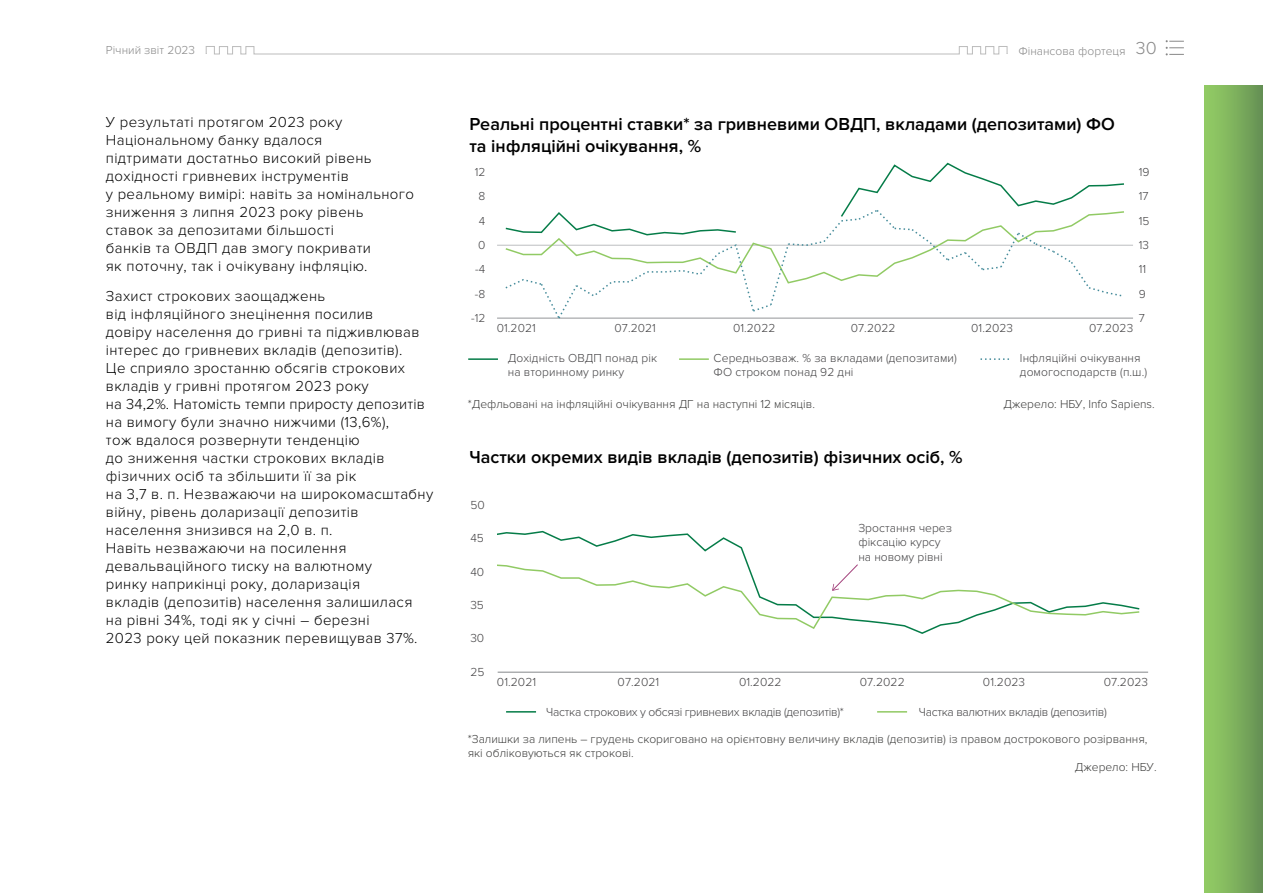
<style>
.page{position:relative;width:1263px;height:893px;background:#fff}
.page>*{position:absolute;margin:0;border:0;box-sizing:border-box;transform-origin:0 0}
.t1{font:600 18px/21.6px "Proxima Nova";color:#000}
.t2{font:300 15px/18px "Proxima Nova";letter-spacing:.025em;color:#000}
.t3{font:300 12.15px "Proxima Nova";letter-spacing:-.025em;color:#414042}
.t4{font:300 12.15px/14.5px "Proxima Nova";color:#414042}
.t5{font:300 12px "Proxima Nova";color:#3c3c3b}
.t6{font:300 12px/14.4px "Proxima Nova";letter-spacing:.005em;color:#414042}
.t7{font:300 12px "Proxima Nova";color:#878787}
.s1{font-size:18px}
</style>
<div class="page">
<svg style="left:1166px;top:40px;width:18px;height:15px"></svg>
<svg style="left:205px;top:46px;width:803px;height:9px"></svg>
<hr style="left:497px;top:318px;width:636px;height:1px;background:#939598">
<hr style="left:497px;top:245px;width:636px;height:1px;background:#bcbec0">
<svg style="left:846px;top:162px;width:278px;height:46px"></svg>
<svg style="left:504px;top:208px;width:622px;height:111px"></svg>
<hr style="left:468px;top:358px;width:30px;height:2px;background:#057c48">
<hr style="left:679px;top:358px;width:30px;height:2px;background:#91ca64">
<svg style="left:980px;top:358px;width:29px;height:2px"></svg>
<hr style="left:498px;top:672px;width:650px;height:1px;background:#939598">
<svg style="left:497px;top:534px;width:643px;height:96px"></svg>
<hr style="left:506px;top:711px;width:30px;height:2px;background:#057c48">
<hr style="left:877px;top:711px;width:30px;height:2px;background:#91ca64">
<svg style="left:832px;top:564px;width:27px;height:27px"></svg>
<div style="left:1204px;top:85px;width:59px;height:808px;background:linear-gradient(to right,#96d066,#669254)"></div>
<p class="t7" style="left:106px;top:43px;width:91px">Річний звіт 2023</p>
<p class="t7" style="left:1018px;top:44px;width:140px">Фінансова фортеця <span class="s1">30</span></p>
<p class="t2" style="left:106px;top:113px;width:310px">У результаті протягом 2023 року Національному банку вдалося<br>підтримати достатньо високий рівень дохідності гривневих інструментів<br>у реальному вимірі: навіть за номінального зниження з липня 2023 року рівень ставок за депозитами більшості<br>банків та ОВДП дав змогу покривати<br>як поточну, так і очікувану інфляцію.</p>
<p class="t2" style="left:106px;top:288px;width:329px">Захист строкових заощаджень<br>від інфляційного знецінення посилив<br>довіру населення до гривні та підживлював інтерес до гривневих вкладів (депозитів).<br>Це сприяло зростанню обсягів строкових вкладів у гривні протягом 2023 року<br>на 34,2%. Натомість темпи приросту депозитів на вимогу були значно нижчими (13,6%),<br>тож вдалося розвернути тенденцію<br>до зниження частки строкових вкладів фізичних осіб та збільшити її за рік<br>на 3,7 в. п. Незважаючи на широкомасштабну війну, рівень доларизації депозитів населення знизився на 2,0 в. п.<br>Навіть незважаючи на посилення девальваційного тиску на валютному<br>ринку наприкінці року, доларизація<br>вкладів (депозитів) населення залишилася<br>на рівні 34%, тоді як у січні – березні<br>2023 року цей показник перевищував 37%.</p>
<p class="t1" style="left:469px;top:114px;width:647px">Реальні процентні ставки* за гривневими ОВДП, вкладами (депозитами) ФО та інфляційні очікування, %</p>
<p class="t6" style="left:475px;top:165px;width:12px">12</p>
<p class="t6" style="left:1139px;top:165px;width:12px">19</p>
<p class="t6" style="left:478px;top:189px;width:8px">8</p>
<p class="t6" style="left:1139px;top:189px;width:11px">17</p>
<p class="t6" style="left:479px;top:214px;width:8px">4</p>
<p class="t6" style="left:1139px;top:214px;width:12px">15</p>
<p class="t6" style="left:478px;top:238px;width:9px">0</p>
<p class="t6" style="left:1139px;top:238px;width:12px">13</p>
<p class="t6" style="left:475px;top:262px;width:12px">-4</p>
<p class="t6" style="left:1139px;top:262px;width:9px">11</p>
<p class="t6" style="left:475px;top:287px;width:12px">-8</p>
<p class="t6" style="left:1139px;top:287px;width:9px">9</p>
<p class="t6" style="left:471px;top:311px;width:16px">-12</p>
<p class="t6" style="left:1139px;top:311px;width:8px">7</p>
<p class="t6" style="left:497px;top:321px;width:41px">01.2021</p>
<p class="t6" style="left:614px;top:321px;width:43px">07.2021</p>
<p class="t6" style="left:733px;top:321px;width:44px">01.2022</p>
<p class="t6" style="left:851px;top:321px;width:46px">07.2022</p>
<p class="t6" style="left:971px;top:321px;width:43px">01.2023</p>
<p class="t6" style="left:1089px;top:321px;width:46px">07.2023</p>
<p class="t6" style="left:508px;top:351px;width:151px">Дохідність ОВДП понад рік на вторинному ринку</p>
<p class="t6" style="left:714px;top:351px;width:245px">Середньозваж. % за вкладами (депозитами)<br>ФО строком понад 92 дні</p>
<p class="t6" style="left:1020px;top:351px;width:129px">Інфляційні очікування домогосподарств (п.ш.)</p>
<p class="t5" style="left:468px;top:397px;width:349px">*Дефльовані на інфляційні очікування ДГ на наступні 12 місяців.</p>
<p class="t5" style="left:1003px;top:397px;width:153px">Джерело: НБУ, Info Sapiens.</p>
<p class="t1" style="left:469px;top:447px;width:495px">Частки окремих видів вкладів (депозитів) фізичних осіб, %</p>
<p class="t3" style="left:470px;top:498px;width:16px">50</p>
<p class="t3" style="left:470px;top:531px;width:15px">45</p>
<p class="t3" style="left:470px;top:565px;width:15px">40</p>
<p class="t3" style="left:470px;top:598px;width:15px">35</p>
<p class="t3" style="left:470px;top:631px;width:15px">30</p>
<p class="t3" style="left:470px;top:665px;width:16px">25</p>
<p class="t4" style="left:858px;top:520px;width:95px">Зростання через фіксацію курсу на новому рівні</p>
<p class="t3" style="left:497px;top:675px;width:41px">01.2021</p>
<p class="t3" style="left:618px;top:675px;width:43px">07.2021</p>
<p class="t3" style="left:739px;top:675px;width:44px">01.2022</p>
<p class="t3" style="left:860px;top:675px;width:46px">07.2022</p>
<p class="t3" style="left:983px;top:675px;width:44px">01.2023</p>
<p class="t3" style="left:1104px;top:675px;width:46px">07.2023</p>
<p class="t3" style="left:546px;top:705px;width:299px">Частка строкових у обсязі гривневих вкладів (депозитів)*</p>
<p class="t3" style="left:919px;top:705px;width:189px">Частка валютних вкладів (депозитів)</p>
<p class="t5" style="left:468px;top:732px;width:681px">*Залишки за липень – грудень скориговано на орієнтовну величину вкладів (депозитів) із правом дострокового розірвання,</p>
<p class="t5" style="left:468px;top:746px;width:167px">які обліковуються як строкові.</p>
<p class="t5" style="left:1075px;top:760px;width:83px">Джерело: НБУ.</p>
</div>
